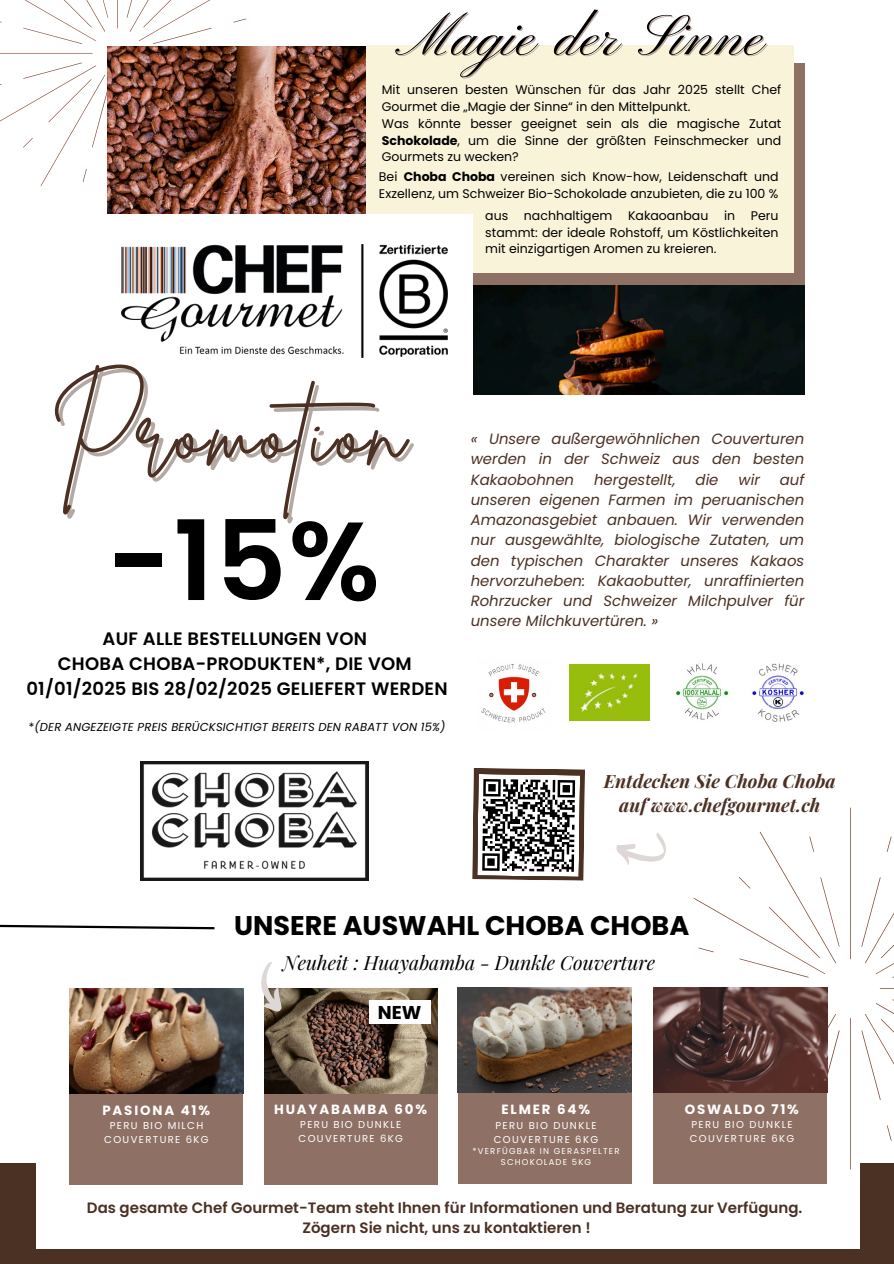
<style>
.page{position:relative;width:894px;height:1264px;background:#fff}
.page>*{position:absolute;margin:0;border:0;box-sizing:border-box;transform-origin:0 0}
.t1{font:600 110.7px "Poppins";color:#000}
.t2{font:94.2px "Brittany Signature";letter-spacing:.03em;color:#4b3024}
.t3{font:58.35px "Pinyon Script";color:#000}
.t4{font:700 27px "Poppins";color:#000}
.t5{font:italic 19.5px "Playfair Display";color:#000}
.t6{font:700 18.6px "Poppins";color:#000}
.t7{font:italic 700 18.3px/24.5px "Playfair Display";color:#4b3024;text-align:center}
.t8{font:600 18px/25px "Poppins";letter-spacing:.015em;color:#000;text-align:center}
.t9{font:600 15px "Poppins";color:#4b3024}
.t10{font:italic 14.85px/20.2px "Poppins";color:#4b3024;text-align:justify}
.t11{font:700 13.35px "Poppins";letter-spacing:.14em;color:#fff}
.t12{font:12.45px/16.6px "Poppins";color:#000}
.t13{font:italic 11.55px "Poppins";letter-spacing:.015em;color:#000}
.t14{font:10.05px/13.4px "Poppins";letter-spacing:.14em;color:#fff}
.t15{font:8.55px/11.4px "Poppins";letter-spacing:.14em;color:#fff;text-align:center}
.s1{font-weight:700}
.s2{font-style:normal}
</style>
<div class="page">
<div style="left:0;top:1162px;width:893px;height:101px;background:#4b3024"></div>
<div style="left:37px;top:234px;width:822px;height:1014px;background:#fff"></div>
<svg style="left:0;top:924px;width:215px;height:6px"></svg>
<img style="left:473px;top:231px;width:331px;height:163px">
<svg style="left:0;top:0;width:270px;height:186px"></svg>
<img style="left:107px;top:47px;width:259px;height:167px">
<div style="left:469px;top:63px;width:334px;height:222px;background:#8f7065"></div>
<div style="left:366px;top:45px;width:427px;height:228px;background:#f9f3da"></div>
<svg style="left:693px;top:807px;width:200px;height:362px"></svg>
<div style="left:106px;top:214px;width:367px;height:309px;background:#fff"></div>
<img style="left:141px;top:761px;width:227px;height:119px">
<svg style="left:616px;top:833px;width:50px;height:32px"></svg>
<img style="left:569px;top:664px;width:80px;height:57px">
<div style="left:69px;top:1080px;width:174px;height:104px;background:#8f7065"></div>
<img style="left:70px;top:988px;width:173px;height:105px">
<div style="left:264px;top:1080px;width:174px;height:104px;background:#8f7065"></div>
<img style="left:264px;top:988px;width:174px;height:105px">
<div style="left:653px;top:1079px;width:173px;height:104px;background:#8f7065"></div>
<img style="left:653px;top:987px;width:173px;height:105px">
<div style="left:458px;top:1079px;width:173px;height:104px;background:#8f7065"></div>
<img style="left:458px;top:987px;width:173px;height:105px">
<svg style="left:261px;top:962px;width:21px;height:51px"></svg>
<div style="left:369px;top:1000px;width:61px;height:23px;background:#fff"></div>
<img style="left:481px;top:664px;width:65px;height:59px">
<img style="left:676px;top:663px;width:53px;height:57px">
<img style="left:752px;top:663px;width:52px;height:59px">
<img style="left:122px;top:244px;width:325px;height:114px">
<svg style="left:472px;top:768px;width:113px;height:112px"></svg>
<p class="t3" style="left:404px;top:4px;width:363px">Magie der Sinne</p>
<p class="t12" style="left:381px;top:82px;width:401px">Mit unseren besten Wünschen für das Jahr 2025 stellt Chef<br>Gourmet die „Magie der Sinne“ in den Mittelpunkt.</p>
<p class="t12" style="left:381px;top:115px;width:401px;text-align:justify">Was könnte besser geeignet sein als die magische Zutat <span class="s1">Schokolade</span>, um die Sinne der größten Feinschmecker und Gourmets zu wecken?</p>
<p class="t12" style="left:379px;top:169px;width:401px">Bei <span class="s1">Choba Choba</span> vereinen sich Know-how, Leidenschaft und<br>Exzellenz, um Schweizer Bio-Schokolade anzubieten, die zu 100 %</p>
<p class="t12" style="left:485px;top:207px;width:24px">aus</p>
<p class="t12" style="left:524px;top:207px;width:90px">nachhaltigem</p>
<p class="t12" style="left:628px;top:207px;width:82px">Kakaoanbau</p>
<p class="t12" style="left:723px;top:207px;width:13px">in</p>
<p class="t12" style="left:485px;top:207px;width:295px;text-align:justify;text-indent:265px">Peru stammt: der ideale Rohstoff, um Köstlichkeiten mit einzigartigen Aromen zu kreieren.</p>
<p class="t2" style="left:50px;top:371px;width:356px">Promotion</p>
<h5 class="t1" style="left:107px;top:483px;width:274px">-15%</h5>
<p class="t8" style="left:26px;top:626px;width:422px">AUF ALLE BESTELLUNGEN VON<br>CHOBA CHOBA-PRODUKTEN*, DIE VOM<br>01/01/2025 BIS 28/02/2025 GELIEFERT WERDEN</p>
<h2 class="t13" style="left:29px;top:718px;width:418px"><span class="s2">*</span>(DER ANGEZEIGTE PREIS BERÜCKSICHTIGT BEREITS DEN RABATT VON 15%)</h2>
<p class="t10" style="left:470px;top:429px;width:335px">« Unsere außergewöhnlichen Couverturen werden in der Schweiz aus den besten Kakaobohnen</p>
<p class="t10" style="left:470px;top:469px;width:335px;text-indent:309px">auf unseren eigenen Farmen im peruanischen Amazonasgebiet anbauen. Wir verwenden nur ausgewählte, biologische Zutaten, um den typischen Charakter unseres Kakaos hervorzuheben: Kakaobutter, unraffinierten Rohrzucker und Schweizer Milchpulver für unsere Milchkuvertüren. »</p>
<p class="t10" style="left:594px;top:469px;width:83px">hergestellt,</p>
<p class="t10" style="left:695px;top:469px;width:24px">die</p>
<p class="t10" style="left:738px;top:469px;width:23px">wir</p>
<p class="t7" style="left:603px;top:767px;width:233px">Entdecken Sie Choba Choba auf www.chefgourmet.ch</p>
<h1 class="t4" style="left:234px;top:907px;width:456px">UNSERE AUSWAHL CHOBA CHOBA</h1>
<p class="t5" style="left:283px;top:949px;width:374px">Neuheit : Huayabamba - Dunkle Couverture</p>
<p class="t11" style="left:102px;top:1101px;width:109px">PASIONA 41%</p>
<p class="t14" style="left:104px;top:1119px;width:106px;text-align:center">PERU BIO MILCH<br>COUVERTURE 6KG</p>
<p class="t6" style="left:378px;top:999px;width:45px">NEW</p>
<p class="t11" style="left:274px;top:1100px;width:154px">HUAYABAMBA 60%</p>
<p class="t14" style="left:298px;top:1118px;width:106px">PERU BIO DUNKLE<br>COUVERTURE 6KG</p>
<p class="t11" style="left:501px;top:1100px;width:90px">ELMER 64%</p>
<p class="t14" style="left:493px;top:1118px;width:106px">PERU BIO DUNKLE<br>COUVERTURE 6KG</p>
<p class="t15" style="left:472px;top:1145px;width:148px">*VERFÜGBAR IN GERASPELTER<br>SCHOKOLADE 5KG</p>
<h4 class="t11" style="left:684px;top:1100px;width:116px">OSWALDO 71%</h4>
<p class="t14" style="left:689px;top:1118px;width:106px">PERU BIO DUNKLE<br>COUVERTURE 6KG</p>
<p class="t9" style="left:87px;top:1197px;width:716px">Das gesamte Chef Gourmet-Team steht Ihnen für Informationen und Beratung zur Verfügung.</p>
<p class="t9" style="left:302px;top:1217px;width:290px">Zögern Sie nicht, uns zu kontaktieren !</p>
</div>
